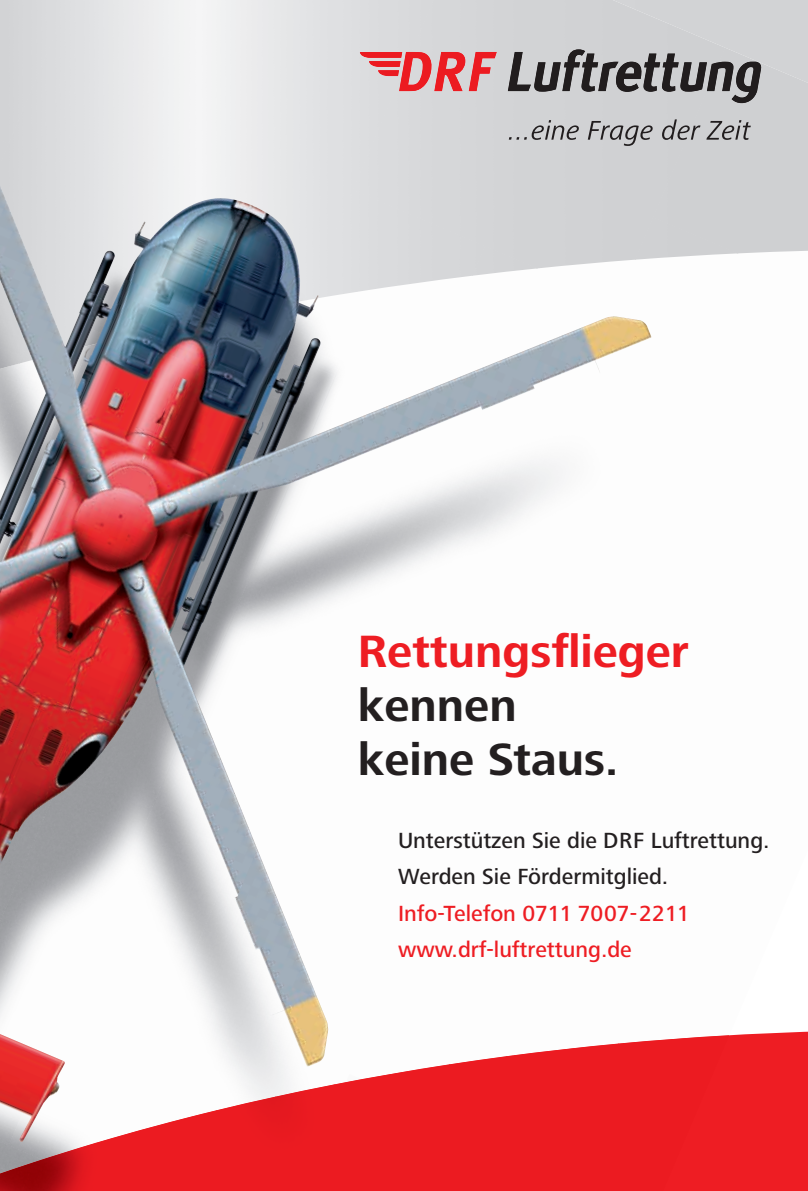
<style>
.page{position:relative;width:808px;height:1191px;background:#fff}
.page>*{position:absolute;margin:0;border:0;box-sizing:border-box;transform-origin:0 0}
.t1{font:700 46.95px/53.7px "Frutiger Next LT";color:#231f20}
.t2{font:700 46.95px "Frutiger Next LT";color:#ee1d23}
.t3{font:500 22.8px/36.6px "Frutiger Next LT";color:#231f20}
.t4{font:500 22.8px/36.6px "Frutiger Next LT";color:#ee1d23}
</style>
<div class="page">
<div style="left:729px;top:1063px;width:79px;height:128px;background:#ee1d23"></div>
<img style="left:729px;top:253px;width:74px;height:826px">
<img style="left:729px;top:361px;width:79px;height:694px">
<img style="left:729px;top:482px;width:79px;height:566px">
<img style="left:0;top:1067px;width:289px;height:74px">
<img style="left:729px;top:605px;width:79px;height:438px">
<img style="left:729px;top:726px;width:79px;height:312px">
<img style="left:232px;top:1082px;width:43px;height:14px">
<img style="left:115px;top:1091px;width:79px;height:19px">
<img style="left:8px;top:1099px;width:108px;height:43px">
<div style="left:619px;top:1035px;width:110px;height:156px;background:#ec1b21"></div>
<div style="left:507px;top:1067px;width:112px;height:124px;background:#ec1b21"></div>
<div style="left:450px;top:1067px;width:57px;height:124px;background:#ec1b21"></div>
<div style="left:335px;top:1067px;width:115px;height:124px;background:#ec1b21"></div>
<img style="left:235px;top:1084px;width:100px;height:107px">
<img style="left:182px;top:1096px;width:94px;height:95px">
<img style="left:75px;top:1110px;width:142px;height:81px">
<img style="left:22px;top:1142px;width:74px;height:49px">
<img style="left:0;top:1161px;width:35px;height:30px">
<div style="left:653px;top:103px;width:155px;height:150px;background:#cfd0d2"></div>
<div style="left:330px;top:0;width:104px;height:185px;background:#dbdcde"></div>
<div style="left:0;top:0;width:70px;height:144px;background:#d7d8da"></div>
<img style="left:652px;top:217px;width:87px;height:43px">
<img style="left:0;top:140px;width:9px;height:25px">
<img style="left:432px;top:58px;width:2px;height:27px">
<img style="left:399px;top:52px;width:33px;height:39px">
<img style="left:434px;top:52px;width:32px;height:39px">
<img style="left:469px;top:52px;width:28px;height:39px">
<img style="left:360px;top:52px;width:42px;height:6px">
<img style="left:369px;top:61px;width:32px;height:6px">
<img style="left:378px;top:70px;width:21px;height:6px">
<img style="left:509px;top:119px;width:23px;height:27px">
<img style="left:532px;top:119px;width:219px;height:27px">
<img style="left:0;top:185px;width:652px;height:882px">
<svg style="left:508px;top:0;width:300px;height:103px;background:#b6b6b8"></svg>
<h1 class="t2" style="left:358px;top:625px;width:333px">Rettungsflieger</h1>
<h1 class="t1" style="left:358px;top:678px;width:262px">kennen keine Staus.</h1>
<p class="t3" style="left:398px;top:821px;width:373px">Unterstützen Sie die DRF Luftr ettung.<br>Werden Sie Fördermitglied.</p>
<p class="t4" style="left:398px;top:895px;width:293px">Info-Telefon 0711 7007-2211 www.drf-luftrettung.de</p>
</div>
